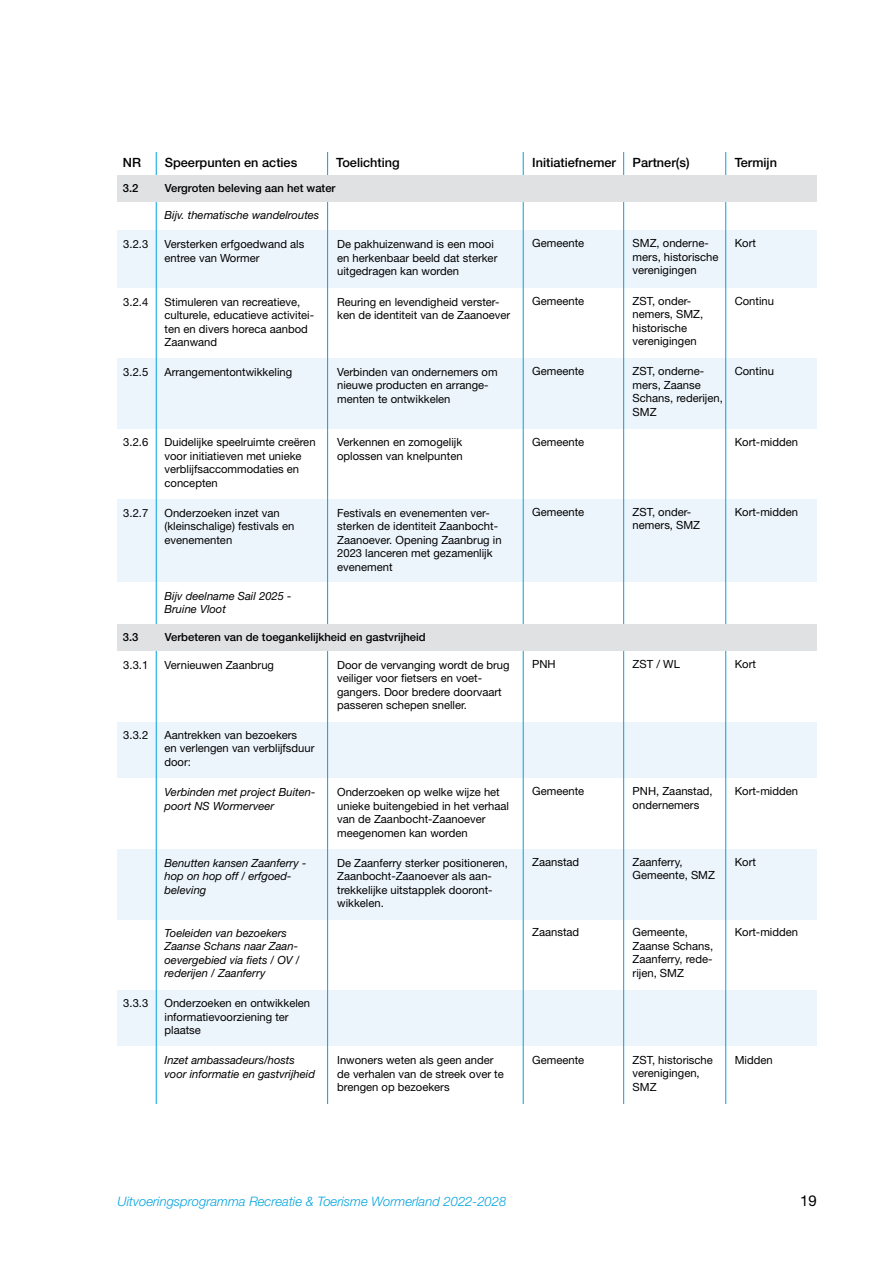
<style>
.page{position:relative;width:893px;height:1263px;background:#fff}
.page>*{position:absolute;margin:0;border:0;box-sizing:border-box;transform-origin:0 0}
.t1{font:15px "Helvetica Neue LT Std";color:#000}
.t2{font:italic 300 13.05px "Helvetica Neue LT Std";color:#00a3de}
.t3{font:500 12.75px "Helvetica Neue LT Std";color:#000}
.t4{font:11.25px/13.5px "Helvetica Neue LT Std";color:#000}
.t5{font:italic 11.25px/13.5px "Helvetica Neue LT Std";color:#000}
.t6{font:500 11.25px "Helvetica Neue LT Std";color:#000}
</style>
<div class="page">
<div style="left:117px;top:989px;width:699px;height:58px;background:#edf5fc"></div>
<div style="left:117px;top:721px;width:699px;height:57px;background:#edf5fc"></div>
<div style="left:117px;top:499px;width:699px;height:83px;background:#edf5fc"></div>
<div style="left:117px;top:849px;width:699px;height:70px;background:#edf5fc"></div>
<div style="left:117px;top:230px;width:699px;height:58px;background:#edf5fc"></div>
<div style="left:117px;top:358px;width:699px;height:71px;background:#edf5fc"></div>
<hr style="left:327px;top:152px;width:1px;height:952px;background:#00a3de">
<hr style="left:156px;top:152px;width:1px;height:952px;background:#00a3de">
<hr style="left:523px;top:152px;width:1px;height:952px;background:#00a3de">
<hr style="left:725px;top:152px;width:1px;height:952px;background:#00a3de">
<hr style="left:623px;top:152px;width:1px;height:952px;background:#00a3de">
<div style="left:117px;top:175px;width:699px;height:27px;background:#e0e1e3"></div>
<div style="left:117px;top:624px;width:699px;height:27px;background:#e0e1e3"></div>
<p class="t3" style="left:123px;top:155px;width:20px">NR</p>
<p class="t3" style="left:165px;top:155px;width:134px">Speerpunten en acties</p>
<p class="t3" style="left:336px;top:155px;width:65px">Toelichting</p>
<p class="t3" style="left:532px;top:155px;width:85px">Initiatiefnemer</p>
<p class="t3" style="left:633px;top:155px;width:58px">Partner(s)</p>
<p class="t3" style="left:735px;top:155px;width:44px">Termijn</p>
<p class="t6" style="left:165px;top:181px;width:172px">Vergroten beleving aan het water</p>
<p class="t6" style="left:123px;top:181px;width:17px">3.2</p>
<p class="t5" style="left:165px;top:208px;width:156px">Bijv. thematische wandelroutes</p>
<p class="t4" style="left:123px;top:237px;width:27px">3.2.3</p>
<p class="t4" style="left:165px;top:237px;width:141px">Versterken erfgoedwand als entree van Wormer</p>
<p class="t4" style="left:337px;top:237px;width:162px">De pakhuizenwand is een mooi en herkenbaar beeld dat sterker uitgedragen kan worden</p>
<p class="t4" style="left:532px;top:236px;width:54px">Gemeente</p>
<p class="t4" style="left:633px;top:236px;width:87px">SMZ, onderne&shy;mers, historische verenigingen</p>
<p class="t4" style="left:735px;top:236px;width:23px">Kort</p>
<p class="t4" style="left:123px;top:295px;width:27px">3.2.4</p>
<p class="t4" style="left:165px;top:295px;width:151px">Stimuleren van recreatieve, culturele, educatieve activitei&shy;ten en divers horeca aanbod<br>Zaanwand</p>
<p class="t4" style="left:337px;top:295px;width:175px">Reuring en levendigheid verster&shy;ken de identiteit van de Zaanoever</p>
<p class="t4" style="left:532px;top:294px;width:54px">Gemeente</p>
<p class="t4" style="left:633px;top:294px;width:72px">ZST, onder&shy;nemers, SMZ, historische verenigingen</p>
<p class="t4" style="left:735px;top:294px;width:41px">Continu</p>
<p class="t4" style="left:123px;top:365px;width:27px">3.2.5</p>
<p class="t4" style="left:165px;top:365px;width:129px">Arrangementontwikkeling</p>
<p class="t4" style="left:337px;top:365px;width:162px">Verbinden van ondernemers om nieuwe producten en arrange-</p>
<p class="t4" style="left:337px;top:392px;width:115px">menten te ontwikkelen</p>
<p class="t4" style="left:532px;top:364px;width:54px">Gemeente</p>
<p class="t4" style="left:633px;top:364px;width:92px">ZST, onderne&shy;mers, Zaanse<br>Schans, rederijen,<br>SMZ</p>
<p class="t4" style="left:735px;top:364px;width:41px">Continu</p>
<p class="t4" style="left:123px;top:435px;width:27px">3.2.6</p>
<p class="t4" style="left:165px;top:435px;width:153px">Duidelijke speelruimte creëren voor initiatieven met unieke verblijfsaccommodaties en concepten</p>
<p class="t4" style="left:337px;top:435px;width:127px">Verkennen en zomogelijk</p>
<p class="t4" style="left:337px;top:449px;width:127px">oplossen van knelpunten</p>
<p class="t4" style="left:532px;top:435px;width:54px">Gemeente</p>
<p class="t4" style="left:735px;top:435px;width:65px">Kort-midden</p>
<p class="t4" style="left:532px;top:505px;width:54px">Gemeente</p>
<p class="t4" style="left:633px;top:505px;width:60px">ZST, onder-</p>
<p class="t4" style="left:633px;top:518px;width:69px">nemers, SMZ</p>
<p class="t4" style="left:123px;top:506px;width:27px">3.2.7</p>
<p class="t4" style="left:735px;top:505px;width:65px">Kort-midden</p>
<p class="t4" style="left:165px;top:506px;width:131px">Onderzoeken inzet van (kleinschalige) festivals en evenementen</p>
<p class="t4" style="left:337px;top:506px;width:154px">Festivals en evenementen ver-</p>
<p class="t4" style="left:337px;top:519px;width:162px">sterken de identiteit Zaanbocht-</p>
<p class="t4" style="left:337px;top:533px;width:166px">Zaanoever. Opening Zaanbrug in<br>2023 lanceren met gezamenlijk evenement</p>
<p class="t5" style="left:165px;top:589px;width:129px">Bijv deelname Sail 2025 -<br>Bruine Vloot</p>
<p class="t6" style="left:123px;top:630px;width:17px">3.3</p>
<p class="t6" style="left:165px;top:630px;width:262px">Verbeteren van de toegankelijkheid en gastvrijheid</p>
<p class="t4" style="left:123px;top:658px;width:27px">3.3.1</p>
<p class="t4" style="left:165px;top:658px;width:111px">Vernieuwen Zaanbrug</p>
<p class="t4" style="left:337px;top:658px;width:174px">Door de vervanging wordt de brug veiliger voor fietsers en voet-</p>
<p class="t4" style="left:337px;top:685px;width:166px">gangers. Door bredere doorvaart passeren schepen sneller.</p>
<p class="t4" style="left:532px;top:657px;width:25px">PNH</p>
<p class="t4" style="left:633px;top:657px;width:49px">ZST / WL</p>
<p class="t4" style="left:735px;top:657px;width:23px">Kort</p>
<p class="t4" style="left:123px;top:728px;width:27px">3.3.2</p>
<p class="t4" style="left:165px;top:728px;width:134px">Aantrekken van bezoekers</p>
<p class="t4" style="left:165px;top:741px;width:152px">en verlengen van verblijfsduur door:</p>
<p class="t5" style="left:165px;top:785px;width:152px">Verbinden met project Buiten&shy;poort NS Wormerveer</p>
<p class="t5" style="left:165px;top:855px;width:143px">Benutten kansen Zaanferry -</p>
<p class="t5" style="left:165px;top:869px;width:129px">hop on hop off / erfgoed-</p>
<p class="t5" style="left:165px;top:882px;width:43px">beleving</p>
<p class="t4" style="left:337px;top:785px;width:173px">Onderzoeken op welke wijze het unieke buitengebied in het verhaal van de Zaanbocht-Zaanoever meegenomen kan worden</p>
<p class="t4" style="left:337px;top:855px;width:172px">De Zaanferry sterker positioneren,<br>Zaanbocht-Zaanoever als aan&shy;trekkelijke uitstapplek dooront&shy;wikkelen.</p>
<p class="t4" style="left:532px;top:784px;width:54px">Gemeente</p>
<p class="t4" style="left:532px;top:855px;width:49px">Zaanstad</p>
<p class="t4" style="left:633px;top:784px;width:82px">PNH, Zaanstad, ondernemers</p>
<p class="t4" style="left:633px;top:855px;width:51px">Zaanferry,</p>
<p class="t4" style="left:633px;top:868px;width:84px">Gemeente, SMZ</p>
<p class="t4" style="left:735px;top:784px;width:65px">Kort-midden</p>
<p class="t4" style="left:735px;top:855px;width:23px">Kort</p>
<p class="t5" style="left:165px;top:926px;width:135px">Toeleiden van bezoekers<br>Zaanse Schans naar Zaan-</p>
<p class="t5" style="left:165px;top:953px;width:137px">oevergebied via fiets / OV / rederijen / Zaanferry</p>
<p class="t4" style="left:532px;top:925px;width:49px">Zaanstad</p>
<p class="t4" style="left:633px;top:925px;width:82px">Gemeente,<br>Zaanse Schans,<br>Zaanferry, rede&shy;rijen, SMZ</p>
<p class="t4" style="left:735px;top:925px;width:65px">Kort-midden</p>
<p class="t4" style="left:123px;top:996px;width:27px">3.3.3</p>
<p class="t4" style="left:165px;top:996px;width:147px">Onderzoeken en ontwikkelen informatievoorziening ter plaatse</p>
<p class="t5" style="left:165px;top:1053px;width:152px">Inzet ambassadeurs/hosts voor informatie en gastvrijheid</p>
<p class="t4" style="left:337px;top:1053px;width:158px">Inwoners weten als geen ander</p>
<p class="t4" style="left:337px;top:1067px;width:168px">de verhalen van de streek over te brengen op bezoekers</p>
<p class="t4" style="left:532px;top:1053px;width:54px">Gemeente</p>
<p class="t4" style="left:633px;top:1053px;width:82px">ZST, historische verenigingen,<br>SMZ</p>
<p class="t4" style="left:735px;top:1053px;width:39px">Midden</p>
<p class="t2" style="left:118px;top:1194px;width:390px">Uitvoeringsprogramma Recreatie &amp; Toerisme Wormerland 2022-2028</p>
<p class="t1" style="left:800px;top:1192px;width:18px">19</p>
</div>
